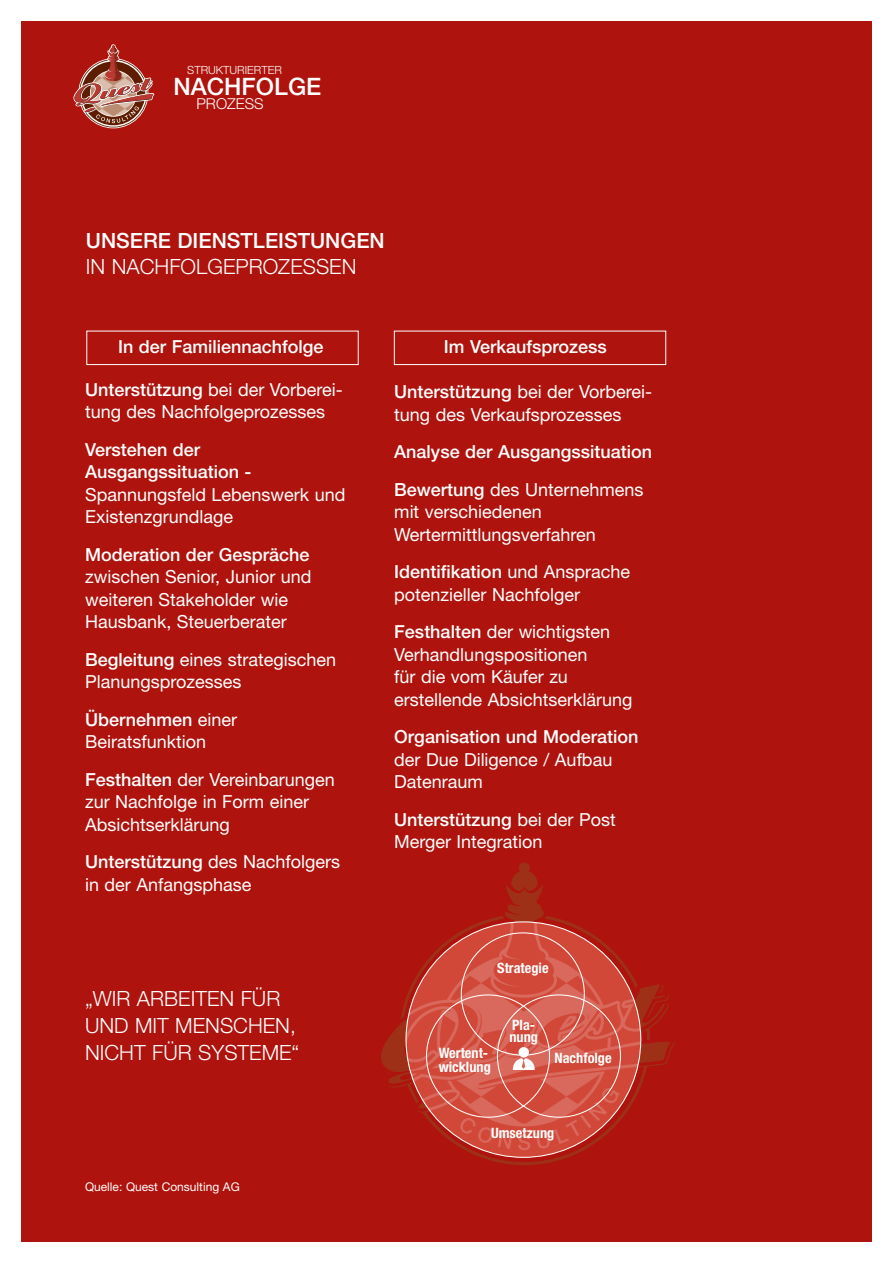
<style>
.page{position:relative;width:893px;height:1263px;background:#fff}
.page>*{position:absolute;margin:0;border:0;box-sizing:border-box;transform-origin:0 0}
.t1{font:500 24px "Helvetica Neue";color:#fff}
.t2{font:300 21px/27px "Helvetica Neue";color:#fff}
.t3{font:500 21px "Helvetica Neue";color:#fff}
.t4{font:18px/22.5px "Helvetica Neue";color:#fff}
.t5{font:500 18px/22.5px "Helvetica Neue";color:#fff}
.t6{font:300 15px "Helvetica Neue";color:#fff}
.t7{font:700 condensed 14.25px/13.5px "Helvetica Neue";color:#fff}
.t8{font:12px "Helvetica Neue";color:#fff}
.t9{font:300 11.25px "Helvetica Neue";color:#fff}
.s1{font-weight:500}
.s2{font-weight:400}
</style>
<div class="page">
<div style="left:21px;top:21px;width:851px;height:1221px;background:#ae130d"></div>
<svg style="left:73px;top:44px;width:81px;height:84px"></svg>
<svg style="left:484px;top:1042px;width:191px;height:123px"></svg>
<svg style="left:427px;top:1118px;width:214px;height:40px"></svg>
<svg style="left:381px;top:862px;width:290px;height:256px"></svg>
<div style="left:518px;top:1047px;width:11px;height:11px;background:#fff;border-radius:50%"></div>
<svg style="left:86px;top:330px;width:580px;height:35px"></svg>
<p class="t9" style="left:187px;top:66px;width:96px">STRUKTURIERTER</p>
<h1 class="t1" style="left:173px;top:78px;width:149px">NACHFOLGE</h1>
<p class="t6" style="left:196px;top:99px;width:69px">PROZESS</p>
<p class="t3" style="left:86px;top:233px;width:300px">UNSERE DIENSTLEISTUNGEN</p>
<p class="t2" style="left:86px;top:255px;width:272px">IN NACHFOLGEPROZESSEN</p>
<p class="t5" style="left:118px;top:337px;width:207px">In der Familiennachfolge</p>
<p class="t4" style="left:85px;top:380px;width:259px"><span class="s1">Unterstützung</span> bei der Vorberei&shy;tung des Nachfolgeprozesses</p>
<p class="t5" style="left:85px;top:440px;width:168px">Verstehen der<br>Ausgangssituation -</p>
<p class="t4" style="left:85px;top:485px;width:262px">Spannungsfeld Lebenswerk und<br>Existenzgrundlage</p>
<p class="t5" style="left:85px;top:545px;width:226px">Moderation der Gespräche</p>
<p class="t4" style="left:85px;top:567px;width:228px">zwischen Senior, Junior und weiteren Stakeholder wie<br>Hausbank, Steuerberater</p>
<p class="t4" style="left:85px;top:650px;width:253px"><span class="s1">Begleitung</span> eines strategischen<br>Planungsprozesses</p>
<p class="t4" style="left:85px;top:710px;width:154px"><span class="s1">Übernehmen</span> einer<br>Beiratsfunktion</p>
<p class="t4" style="left:85px;top:770px;width:251px"><span class="s1">Festhalten</span> der Vereinbarungen zur Nachfolge in Form einer<br>Absichtserklärung</p>
<p class="t4" style="left:85px;top:852px;width:256px"><span class="s1">Unterstützung</span> des Nachfolgers in der Anfangsphase</p>
<p class="t5" style="left:444px;top:337px;width:164px">Im Verkaufsprozess</p>
<p class="t4" style="left:394px;top:382px;width:259px"><span class="s1">Unterstützung</span> bei der Vorberei&shy;tung des Verkaufsprozesses</p>
<p class="t5" style="left:394px;top:435px;width:259px;line-height:37.5px">Analyse der Ausgangssituation<br>Bewertung <span class="s2">des Unternehmens</span></p>
<p class="t4" style="left:394px;top:502px;width:203px">mit verschiedenen<br>Wertermittlungsverfahren</p>
<p class="t4" style="left:394px;top:562px;width:237px"><span class="s1">Identifikation</span> und Ansprache potenzieller Nachfolger</p>
<p class="t4" style="left:394px;top:622px;width:240px"><span class="s1">Festhalten</span> der wichtigsten<br>Verhandlungspositionen<br>für die vom Käufer zu erstellende Absichtserklärung</p>
<p class="t5" style="left:394px;top:727px;width:246px">Organisation und Moderation</p>
<p class="t4" style="left:394px;top:750px;width:219px">der Due Diligence / Aufbau<br>Datenraum</p>
<p class="t4" style="left:394px;top:810px;width:223px"><span class="s1">Unterstützung</span> bei der Post<br>Merger Integration</p>
<p class="t2" style="left:85px;top:987px;width:216px">„WIR ARBEITEN FÜR<br>UND MIT MENSCHEN,<br>NICHT FÜR SYSTEME“</p>
<p class="t8" style="left:85px;top:1182px;width:156px">Quelle: Quest Consulting AG</p>
<p class="t7" style="left:497px;top:963px;width:53px">Strategie</p>
<p class="t7" style="left:509px;top:1020px;width:30px;line-height:12.5px">Pla&shy;nung</p>
<p class="t7" style="left:439px;top:1048px;width:54px">Wertent&shy;wicklung</p>
<p class="t7" style="left:554px;top:1053px;width:59px">Nachfolge</p>
<p class="t7" style="left:491px;top:1128px;width:65px">Umsetzung</p>
</div>
